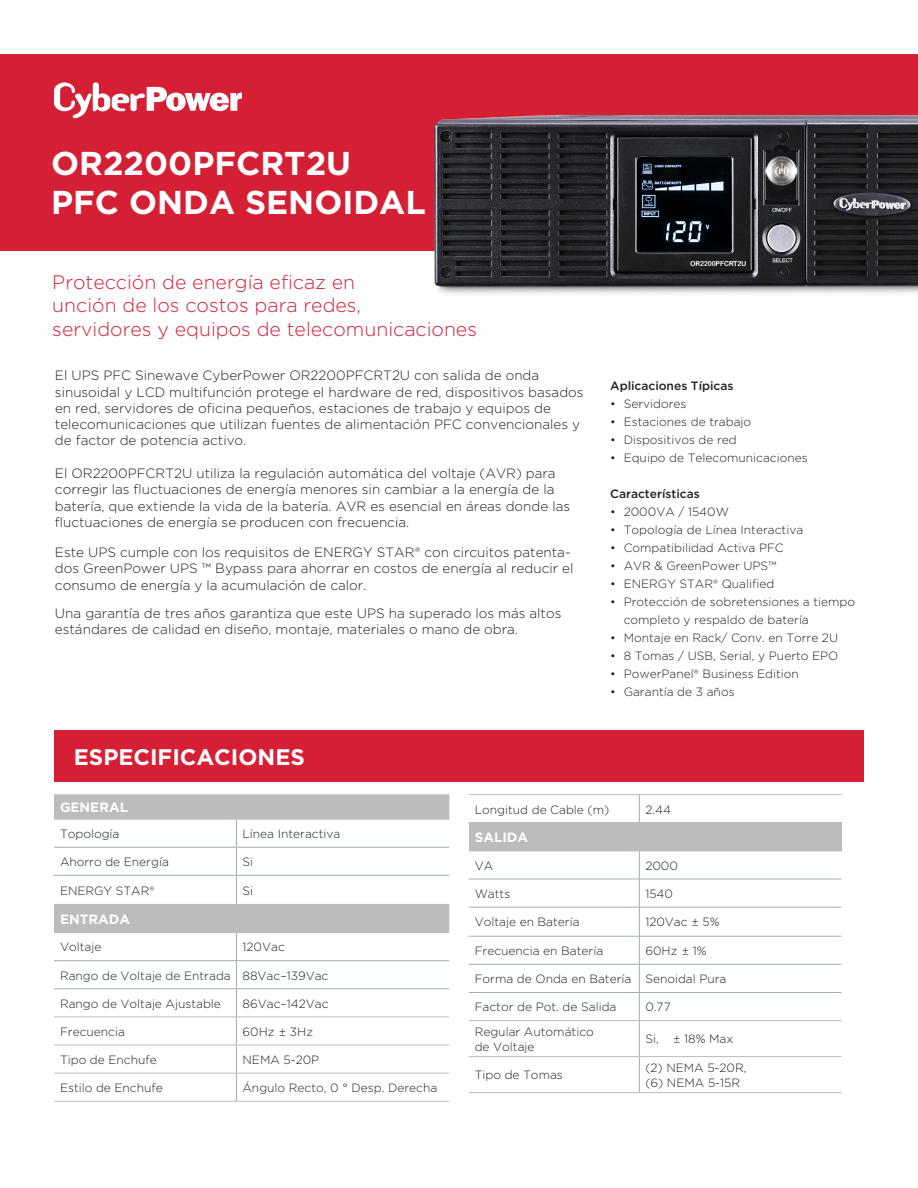
<style>
.page{position:relative;width:918px;height:1188px;background:#fff}
.page>*{position:absolute;margin:0;border:0;box-sizing:border-box;transform-origin:0 0}
.t1{font:700 33px/39px "Gotham";color:#fff}
.t2{font:700 22.5px "Gotham";color:#fff}
.t3{font:300 19.5px/23.4px "Gotham";color:#d41f34}
.t4{font:300 13.5px/16.2px "Gotham";color:#231f20}
.t5{font:700 13.5px "Gotham";color:#fff}
.t6{font:300 12px/14.4px "Gotham";color:#231f20}
.t7{font:500 12px "Gotham";color:#231f20}
</style>
<div class="page">
<div style="left:0;top:54px;width:918px;height:197px;background:#d41f34"></div>
<svg style="left:54px;top:82px;width:188px;height:37px"></svg>
<img style="left:434px;top:115px;width:484px;height:179px">
<div style="left:54px;top:731px;width:810px;height:51px;background:#d41f34"></div>
<svg style="left:54px;top:794px;width:395px;height:138px"></svg>
<hr style="left:54px;top:847px;width:183px;height:1px;background:#a2acb4">
<hr style="left:237px;top:847px;width:212px;height:1px;background:#a2acb4">
<hr style="left:54px;top:875px;width:183px;height:1px;background:#a2acb4">
<hr style="left:237px;top:875px;width:212px;height:1px;background:#a2acb4">
<svg style="left:236px;top:820px;width:1px;height:84px"></svg>
<hr style="left:54px;top:960px;width:183px;height:1px;background:#a2acb4">
<hr style="left:237px;top:960px;width:212px;height:1px;background:#a2acb4">
<hr style="left:54px;top:988px;width:183px;height:1px;background:#a2acb4">
<hr style="left:237px;top:988px;width:212px;height:1px;background:#a2acb4">
<svg style="left:236px;top:933px;width:1px;height:168px"></svg>
<hr style="left:54px;top:819px;width:183px;height:1px;background:#bdbbbb">
<hr style="left:237px;top:819px;width:212px;height:1px;background:#bdbbbb">
<hr style="left:54px;top:904px;width:183px;height:1px;background:#bdbbbb">
<hr style="left:237px;top:904px;width:212px;height:1px;background:#bdbbbb">
<hr style="left:54px;top:932px;width:183px;height:1px;background:#bdbbbb">
<hr style="left:237px;top:932px;width:212px;height:1px;background:#bdbbbb">
<hr style="left:54px;top:1017px;width:183px;height:1px;background:#bdbbbb">
<hr style="left:237px;top:1017px;width:212px;height:1px;background:#bdbbbb">
<hr style="left:54px;top:1045px;width:183px;height:1px;background:#bdbbbb">
<hr style="left:237px;top:1045px;width:212px;height:1px;background:#bdbbbb">
<hr style="left:54px;top:1073px;width:183px;height:1px;background:#bdbbbb">
<hr style="left:237px;top:1073px;width:212px;height:1px;background:#bdbbbb">
<hr style="left:54px;top:1101px;width:183px;height:1px;background:#bdbbbb">
<hr style="left:237px;top:1101px;width:212px;height:1px;background:#bdbbbb">
<div style="left:469px;top:823px;width:373px;height:28px;background:#bdbbbb"></div>
<svg style="left:639px;top:795px;width:1px;height:27px"></svg>
<hr style="left:469px;top:879px;width:170px;height:1px;background:#a2acb4">
<hr style="left:639px;top:879px;width:202px;height:1px;background:#a2acb4">
<hr style="left:469px;top:907px;width:170px;height:1px;background:#a2acb4">
<hr style="left:639px;top:907px;width:202px;height:1px;background:#a2acb4">
<hr style="left:469px;top:936px;width:170px;height:1px;background:#a2acb4">
<hr style="left:639px;top:936px;width:202px;height:1px;background:#a2acb4">
<hr style="left:469px;top:964px;width:170px;height:1px;background:#a2acb4">
<hr style="left:639px;top:964px;width:202px;height:1px;background:#a2acb4">
<svg style="left:639px;top:852px;width:1px;height:168px"></svg>
<hr style="left:639px;top:1021px;width:1px;height:35px;background:#a2acb4">
<hr style="left:639px;top:1057px;width:1px;height:35px;background:#a2acb4">
<hr style="left:469px;top:992px;width:170px;height:1px;background:#a2acb4">
<hr style="left:639px;top:992px;width:202px;height:1px;background:#a2acb4">
<hr style="left:469px;top:794px;width:170px;height:1px;background:#bdbbbb">
<hr style="left:639px;top:794px;width:202px;height:1px;background:#bdbbbb">
<hr style="left:469px;top:822px;width:170px;height:1px;background:#bdbbbb">
<hr style="left:639px;top:822px;width:202px;height:1px;background:#bdbbbb">
<hr style="left:469px;top:851px;width:170px;height:1px;background:#bdbbbb">
<hr style="left:639px;top:851px;width:202px;height:1px;background:#bdbbbb">
<hr style="left:469px;top:1020px;width:170px;height:1px;background:#bdbbbb">
<hr style="left:639px;top:1020px;width:202px;height:1px;background:#bdbbbb">
<hr style="left:469px;top:1056px;width:170px;height:1px;background:#bdbbbb">
<hr style="left:639px;top:1056px;width:202px;height:1px;background:#bdbbbb">
<hr style="left:469px;top:1092px;width:170px;height:1px;background:#bdbbbb">
<hr style="left:639px;top:1092px;width:202px;height:1px;background:#bdbbbb">
<h1 class="t1" style="left:51px;top:144px;width:376px">OR2200PFCRT2U<br>PFC ONDA SENOIDAL</h1>
<h3 class="t3" style="left:52px;top:270px;width:426px">Protección de energía eficaz en<br>unción de los costos para redes,<br>servidores y equipos de telecomunicaciones</h3>
<p class="t4" style="left:55px;top:367px;width:530px">El UPS PFC Sinewave CyberPower OR2200PFCRT2U con salida de onda sinusoidal y LCD multifunción protege el hardware de red, dispositivos basados en red, servidores de oficina pequeños, estaciones de trabajo y equipos de telecomunicaciones que utilizan fuentes de alimentación PFC convencionales y de factor de potencia activo.</p>
<p class="t4" style="left:55px;top:465px;width:517px">El OR2200PFCRT2U utiliza la regulación automática del voltaje (AVR) para corregir las fluctuaciones de energía menores sin cambiar a la energía de la batería, que extiende la vida de la batería. AVR es esencial en áreas donde las fluctuaciones de energía se producen con frecuencia.</p>
<p class="t4" style="left:55px;top:544px;width:520px">Este UPS cumple con los requisitos de ENERGY STAR® con circuitos patenta&shy;dos GreenPower UPS ™ Bypass para ahorrar en costos de energía al reducir el consumo de energía y la acumulación de calor.</p>
<p class="t4" style="left:55px;top:605px;width:508px">Una garantía de tres años garantiza que este UPS ha superado los más altos estándares de calidad en diseño, montaje, materiales o mano de obra.</p>
<h2 class="t2" style="left:74px;top:743px;width:232px">ESPECIFICACIONES</h2>
<p class="t7" style="left:610px;top:378px;width:125px">Aplicaciones Típicas</p>
<p class="t6" style="left:610px;top:396px;width:78px">• Servidores</p>
<p class="t6" style="left:610px;top:414px;width:143px">• Estaciones de trabajo</p>
<p class="t6" style="left:610px;top:432px;width:128px">• Dispositivos de red</p>
<p class="t6" style="left:610px;top:450px;width:199px">• Equipo de Telecomunicaciones</p>
<p class="t7" style="left:610px;top:486px;width:91px">Características</p>
<p class="t6" style="left:610px;top:504px;width:120px">• 2000VA / 1540W</p>
<p class="t6" style="left:610px;top:522px;width:195px">• Topología de Línea Interactiva</p>
<p class="t6" style="left:610px;top:540px;width:175px">• Compatibilidad Activa PFC</p>
<p class="t6" style="left:610px;top:558px;width:168px">• AVR &amp; GreenPower UPS™</p>
<p class="t6" style="left:610px;top:576px;width:166px">• ENERGY STAR® Qualified</p>
<p class="t6" style="left:624px;top:592px;width:233px;line-height:18px;text-indent:-14px">• Protección de sobretensiones a tiempo completo y respaldo de batería</p>
<p class="t6" style="left:610px;top:630px;width:229px">• Montaje en Rack/ Conv. en Torre 2U</p>
<p class="t6" style="left:610px;top:648px;width:230px">• 8 Tomas / USB, Serial, y Puerto EPO</p>
<p class="t6" style="left:610px;top:666px;width:190px">• PowerPanel® Business Edition</p>
<p class="t6" style="left:610px;top:684px;width:126px">• Garantía de 3 años</p>
<p class="t5" style="left:60px;top:798px;width:70px">GENERAL</p>
<p class="t6" style="left:60px;top:826px;width:61px">Topología</p>
<p class="t6" style="left:243px;top:826px;width:99px">Línea Interactiva</p>
<p class="t6" style="left:60px;top:854px;width:110px">Ahorro de Energía</p>
<p class="t6" style="left:243px;top:854px;width:12px">Si</p>
<p class="t6" style="left:60px;top:883px;width:96px">ENERGY STAR®</p>
<p class="t6" style="left:243px;top:883px;width:12px">Si</p>
<p class="t5" style="left:60px;top:910px;width:72px">ENTRADA</p>
<p class="t6" style="left:60px;top:940px;width:43px">Voltaje</p>
<p class="t6" style="left:243px;top:940px;width:44px">120Vac</p>
<p class="t6" style="left:60px;top:968px;width:270px">Rango de Voltaje de Entrada 88Vac–139Vac</p>
<p class="t6" style="left:60px;top:996px;width:162px">Rango de Voltaje Ajustable</p>
<p class="t6" style="left:243px;top:996px;width:88px">86Vac–142Vac</p>
<p class="t6" style="left:60px;top:1024px;width:66px">Frecuencia</p>
<p class="t6" style="left:243px;top:1024px;width:72px">60Hz ± 3Hz</p>
<p class="t6" style="left:60px;top:1052px;width:98px">Tipo de Enchufe</p>
<p class="t6" style="left:243px;top:1052px;width:78px">NEMA 5-20P</p>
<p class="t6" style="left:60px;top:1080px;width:104px">Estilo de Enchufe</p>
<p class="t6" style="left:243px;top:1080px;width:196px">Ángulo Recto, 0 ° Desp. Derecha</p>
<p class="t6" style="left:475px;top:802px;width:136px">Longitud de Cable (m)</p>
<p class="t6" style="left:645px;top:802px;width:27px">2.44</p>
<p class="t5" style="left:475px;top:829px;width:55px">SALIDA</p>
<p class="t6" style="left:475px;top:858px;width:20px">VA</p>
<p class="t6" style="left:645px;top:858px;width:34px">2000</p>
<p class="t6" style="left:475px;top:886px;width:37px">Watts</p>
<p class="t6" style="left:645px;top:886px;width:29px">1540</p>
<p class="t6" style="left:475px;top:915px;width:106px">Voltaje en Batería</p>
<p class="t6" style="left:645px;top:915px;width:76px">120Vac ± 5%</p>
<p class="t6" style="left:475px;top:943px;width:130px">Frecuencia en Batería</p>
<p class="t6" style="left:645px;top:943px;width:63px">60Hz ± 1%</p>
<p class="t6" style="left:475px;top:971px;width:253px">Forma de Onda en Batería Senoidal Pura</p>
<p class="t6" style="left:475px;top:1000px;width:143px">Factor de Pot. de Salida</p>
<p class="t6" style="left:645px;top:1000px;width:27px">0.77</p>
<p class="t6" style="left:475px;top:1024px;width:121px">Regular Automático de Voltaje</p>
<p class="t6" style="left:645px;top:1032px;width:90px">Si, ± 18% Max</p>
<p class="t6" style="left:475px;top:1068px;width:90px">Tipo de Tomas</p>
<p class="t6" style="left:645px;top:1060px;width:103px">(2) NEMA 5-20R, (6) NEMA 5-15R</p>
</div>
